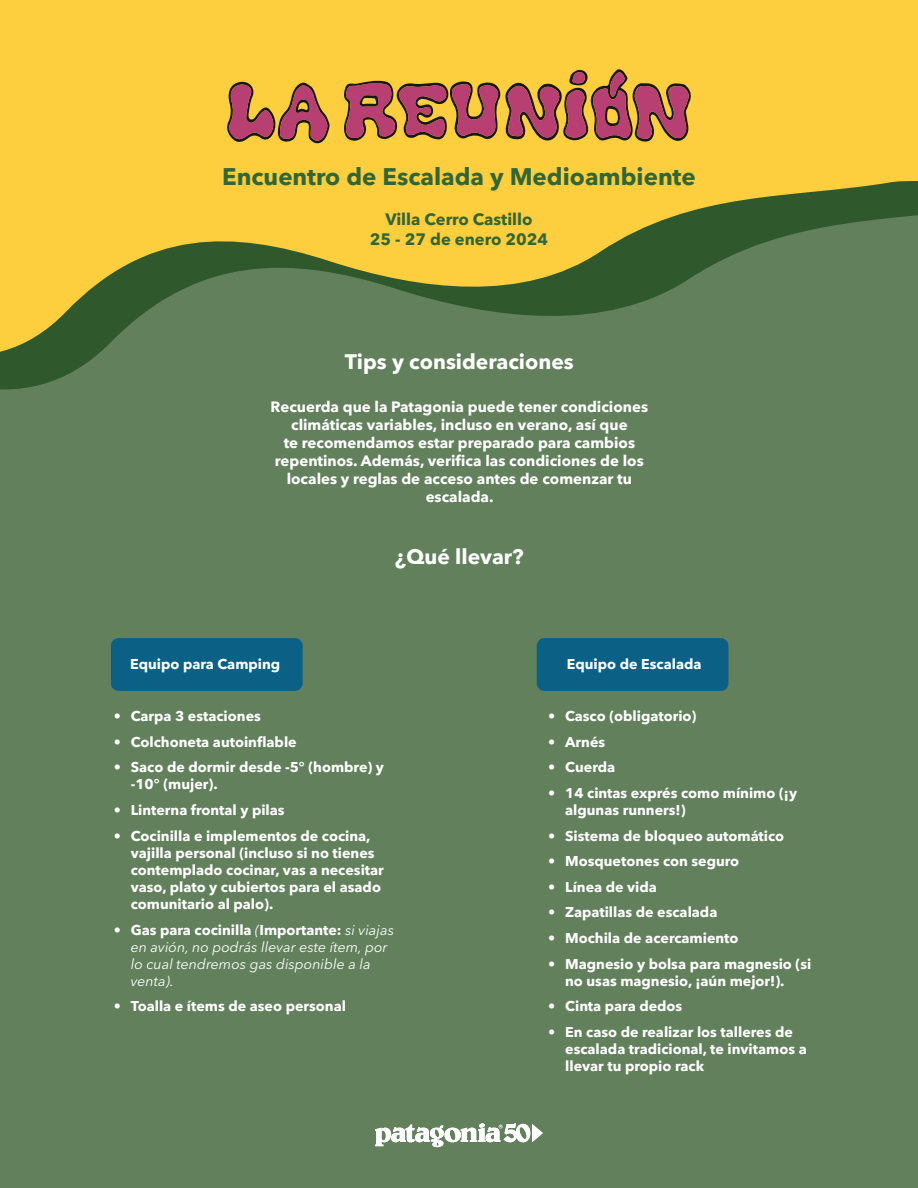
<style>
.page{position:relative;width:918px;height:1188px;background:#62805c}
.page>*{position:absolute;margin:0;border:0;box-sizing:border-box;transform-origin:0 0}
.t1{font:700 24px "Avenir Next LT Pro";color:#336634}
.t2{font:700 21px "Avenir Next LT Pro";color:#fff}
.t3{font:700 16.5px/19.8px "Avenir Next LT Pro";color:#336634;text-align:center}
.t4{font:700 15px/18px "Avenir Next LT Pro";color:#fff;text-align:center}
.t5{font:700 14.25px/17.1px "Avenir Next LT Pro";color:#fff}
.t6{font:italic 14.25px/17.1px "Avenir Next LT Pro";color:#fff}
.s1{font-weight:700;font-style:normal}
</style>
<div class="page">
<svg style="left:1px;top:0;width:917px;height:390px;fill:#fdce3d"></svg>
<svg style="left:343px;top:68px;width:349px;height:75px;background:#bd794a"></svg>
<svg style="left:226px;top:81px;width:104px;height:63px;background:#bf7a4b"></svg>
<svg style="left:375px;top:1123px;width:168px;height:24px"></svg>
<div style="left:111px;top:638px;width:192px;height:53px;background:#0a6185;border-radius:8px"></div>
<div style="left:537px;top:638px;width:191px;height:53px;background:#0a6185;border-radius:8px"></div>
<h1 class="t1" style="left:222px;top:162px;width:475px">Encuentro de Escalada y Medioambiente</h1>
<p class="t3" style="left:370px;top:209px;width:180px">Villa Cerro Castillo<br>25 - 27 de enero 2024</p>
<h2 class="t2" style="left:345px;top:349px;width:230px">Tips y consideraciones</h2>
<p class="t4" style="left:271px;top:398px;width:379px">Recuerda que la Patagonia puede tener condiciones climáticas variables, incluso en verano, así que<br>te recomendamos estar preparado para cambios repentinos. Además, verifica las condiciones de los locales y reglas de acceso antes de comenzar tu escalada.</p>
<h2 class="t2" style="left:395px;top:544px;width:130px">¿Qué llevar?</h2>
<p class="t5" style="left:130px;top:655px;width:152px">Equipo para Camping</p>
<p class="t5" style="left:567px;top:655px;width:136px">Equipo de Escalada</p>
<p class="t5" style="left:114px;top:707px;width:149px">• Carpa 3 estaciones</p>
<p class="t5" style="left:114px;top:733px;width:184px">• Colchoneta autoinflable</p>
<p class="t5" style="left:131px;top:759px;width:255px;text-indent:-17px">• Saco de dormir desde -5° (hombre) y -10° (mujer).</p>
<p class="t5" style="left:114px;top:801px;width:172px">• Linterna frontal y pilas</p>
<p class="t5" style="left:131px;top:827px;width:255px;text-indent:-17px">• Cocinilla e implementos de cocina, vajilla personal (incluso si no tienes contemplado cocinar, vas a necesitar vaso, plato y cubiertos para el asado comunitario al palo).</p>
<p class="t6" style="left:131px;top:921px;width:265px;text-indent:-17px"><span class="s1">• Gas para cocinilla</span> (<span class="s1">Importante:</span> si viajas en avión, no podrás llevar este ítem, por lo cual tendremos gas disponible a la venta).</p>
<p class="t5" style="left:114px;top:998px;width:234px">• Toalla e ítems de aseo personal</p>
<p class="t5" style="left:548px;top:707px;width:150px">• Casco (obligatorio)</p>
<p class="t5" style="left:548px;top:733px;width:59px">• Arnés</p>
<p class="t5" style="left:548px;top:759px;width:68px">• Cuerda</p>
<p class="t5" style="left:565px;top:784px;width:233px;text-indent:-17px">• 14 cintas exprés como mínimo (¡y algunas runners!)</p>
<p class="t5" style="left:548px;top:827px;width:238px">• Sistema de bloqueo automático</p>
<p class="t5" style="left:548px;top:853px;width:193px">• Mosquetones con seguro</p>
<p class="t5" style="left:548px;top:878px;width:110px">• Línea de vida</p>
<p class="t5" style="left:548px;top:904px;width:171px">• Zapatillas de escalada</p>
<p class="t5" style="left:548px;top:929px;width:192px">• Mochila de acercamiento</p>
<p class="t5" style="left:565px;top:955px;width:248px;text-indent:-17px">• Magnesio y bolsa para magnesio (si no usas magnesio, ¡aún mejor!).</p>
<p class="t5" style="left:548px;top:998px;width:136px">• Cinta para dedos</p>
<p class="t5" style="left:565px;top:1023px;width:243px;text-indent:-17px">• En caso de realizar los talleres de escalada tradicional, te invitamos a llevar tu propio rack</p>
</div>
